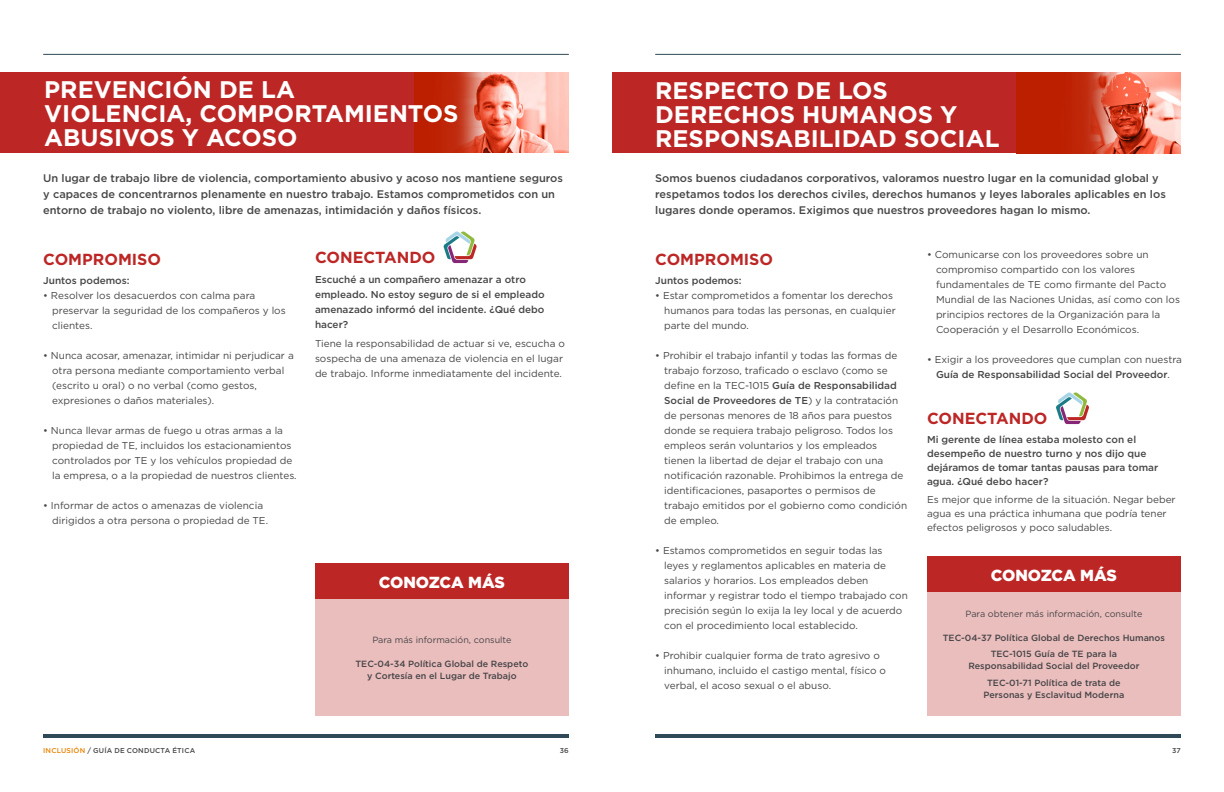
<style>
.page{position:relative;width:1224px;height:792px;background:#fff}
.page>*{position:absolute;margin:0;border:0;box-sizing:border-box;transform-origin:0 0}
.t1{font:700 24px/24px "Gotham";color:#fff}
.t2{font:700 16px "Gotham";color:#bc2726}
.t3{font:900 16px "Gotham";letter-spacing:-.01em;color:#fff}
.t4{font:500 11px/16px "Gotham";color:#464547}
.t5{font:10px/15px "Gotham";color:#464547}
.t6{font:500 10px/15px "Gotham";color:#464547}
.t7{font:500 9px/16.5px "Gotham";color:#464547;text-align:center}
.t8{font:9px "Gotham";color:#464547}
.t9{font:500 7px "Gotham";letter-spacing:.03em;color:#464547}
.s1{font-weight:500}
.s2{color:#e98300}
</style>
<div class="page">
<hr style="left:655px;top:734px;width:526px;height:4px;background:#2e4957">
<hr style="left:655px;top:54px;width:526px;height:1px;background:#2e4957">
<hr style="left:43px;top:734px;width:526px;height:4px;background:#2e4957">
<hr style="left:43px;top:54px;width:526px;height:1px;background:#2e4957">
<div style="left:0;top:72px;width:569px;height:81px;background:#bc2726"></div>
<img style="left:414px;top:72px;width:155px;height:81px">
<div style="left:612px;top:72px;width:569px;height:81px;background:#bc2726"></div>
<img style="left:1016px;top:72px;width:165px;height:81px">
<div style="left:927px;top:592px;width:254px;height:124px;background:#ebbebe"></div>
<div style="left:927px;top:557px;width:254px;height:35px;background:#bc2726"></div>
<div style="left:315px;top:599px;width:254px;height:117px;background:#ebbebe"></div>
<div style="left:315px;top:564px;width:254px;height:35px;background:#bc2726"></div>
<svg style="left:443px;top:231px;width:34px;height:32px"></svg>
<svg style="left:1056px;top:392px;width:33px;height:32px"></svg>
<h1 class="t1" style="left:44px;top:77px;width:416px">PREVENCIÓN DE LA<br>VIOLENCIA, COMPORTAMIENTOS<br>ABUSIVOS Y ACOSO</h1>
<p class="t4" style="left:43px;top:170px;width:521px">Un lugar de trabajo libre de violencia, comportamiento abusivo y acoso nos mantiene seguros y capaces de concentrarnos plenamente en nuestro trabajo. Estamos comprometidos con un entorno de trabajo no violento, libre de amenazas, intimidación y daños físicos.</p>
<h2 class="t2" style="left:315px;top:247px;width:122px">CONECTANDO</h2>
<p class="t6" style="left:315px;top:272px;width:231px">Escuché a un compañero amenazar a otro empleado. No estoy seguro de si el empleado amenazado informó del incidente. ¿Qué debo hacer?</p>
<p class="t5" style="left:315px;top:336px;width:251px">Tiene la responsabilidad de actuar si ve, escucha o sospecha de una amenaza de violencia en el lugar de trabajo. Informe inmediatamente del incidente.</p>
<h2 class="t2" style="left:43px;top:249px;width:119px">COMPROMISO</h2>
<p class="t6" style="left:43px;top:273px;width:88px">Juntos podemos:</p>
<p class="t5" style="left:52px;top:288px;width:235px;text-indent:-9px">• Resolver los desacuerdos con calma para preservar la seguridad de los compañeros y los clientes.</p>
<p class="t5" style="left:52px;top:348px;width:243px;text-indent:-9px">• Nunca acosar, amenazar, intimidar ni perjudicar a otra persona mediante comportamiento verbal (escrito u oral) o no verbal (como gestos, expresiones o daños materiales).</p>
<p class="t5" style="left:52px;top:423px;width:246px;text-indent:-9px">• Nunca llevar armas de fuego u otras armas a la propiedad de TE, incluidos los estacionamientos controlados por TE y los vehículos propiedad de la empresa, o a la propiedad de nuestros clientes.</p>
<p class="t5" style="left:52px;top:498px;width:217px;text-indent:-9px">• Informar de actos o amenazas de violencia dirigidos a otra persona o propiedad de TE.</p>
<h2 class="t3" style="left:379px;top:571px;width:128px">CONOZCA MÁS</h2>
<p class="t8" style="left:372px;top:634px;width:141px">Para más información, consulte</p>
<p class="t7" style="left:356px;top:658px;width:174px;line-height:12px">TEC-04-34 Política Global de Respeto y Cortesía en el Lugar de Trabajo</p>
<h1 class="t1" style="left:655px;top:78px;width:346px">RESPECTO DE LOS<br>DERECHOS HUMANOS Y<br>RESPONSABILIDAD SOCIAL</h1>
<p class="t4" style="left:655px;top:170px;width:512px">Somos buenos ciudadanos corporativos, valoramos nuestro lugar en la comunidad global y respetamos todos los derechos civiles, derechos humanos y leyes laborales aplicables en los lugares donde operamos. Exigimos que nuestros proveedores hagan lo mismo.</p>
<h2 class="t2" style="left:655px;top:249px;width:119px">COMPROMISO</h2>
<p class="t6" style="left:655px;top:273px;width:88px">Juntos podemos:</p>
<p class="t5" style="left:664px;top:288px;width:233px;text-indent:-9px">• Estar comprometidos a fomentar los derechos humanos para todas las personas, en cualquier parte del mundo.</p>
<p class="t5" style="left:664px;top:348px;width:244px;text-indent:-9px">• Prohibir el trabajo infantil y todas las formas de trabajo forzoso, traficado o esclavo (como se define en la TEC-1015 <span class="s1">Guía de Responsabilidad Social de Proveedores de TE</span>) y la contratación de personas menores de 18 años para puestos donde se requiera trabajo peligroso. Todos los empleos serán voluntarios y los empleados tienen la libertad de dejar el trabajo con una notificación razonable. Prohibimos la entrega de identificaciones, pasaportes o permisos de trabajo emitidos por el gobierno como condición de empleo.</p>
<p class="t5" style="left:664px;top:543px;width:245px;text-indent:-9px">• Estamos comprometidos en seguir todas las leyes y reglamentos aplicables en materia de salarios y horarios. Los empleados deben informar y registrar todo el tiempo trabajado con precisión según lo exija la ley local y de acuerdo con el procedimiento local establecido.</p>
<p class="t5" style="left:664px;top:648px;width:223px;text-indent:-9px">• Prohibir cualquier forma de trato agresivo o inhumano, incluido el castigo mental, físico o verbal, el acoso sexual o el abuso.</p>
<p class="t5" style="left:936px;top:247px;width:246px;text-indent:-9px">• Comunicarse con los proveedores sobre un compromiso compartido con los valores fundamentales de TE como firmante del Pacto Mundial de las Naciones Unidas, así como con los principios rectores de la Organización para la Cooperación y el Desarrollo Económicos.</p>
<p class="t5" style="left:927px;top:352px;width:257px;text-align:center">• Exigir a los proveedores que cumplan con nuestra<br><span class="s1">Guía de Responsabilidad Social del Proveedor</span>.</p>
<h2 class="t2" style="left:927px;top:408px;width:122px">CONECTANDO</h2>
<p class="t6" style="left:927px;top:432px;width:233px;line-height:14px">Mi gerente de línea estaba molesto con el desempeño de nuestro turno y nos dijo que dejáramos de tomar tantas pausas para tomar agua. ¿Qué debo hacer?</p>
<p class="t5" style="left:927px;top:492px;width:250px;line-height:14px">Es mejor que informe de la situación. Negar beber agua es una práctica inhumana que podría tener efectos peligrosos y poco saludables.</p>
<h2 class="t3" style="left:991px;top:564px;width:128px">CONOZCA MÁS</h2>
<p class="t8" style="left:965px;top:608px;width:178px">Para obtener más información, consulte</p>
<p class="t7" style="left:943px;top:629px;width:224px">TEC-04-37 Política Global de Derechos Humanos<br>TEC-1015 Guía de TE para la</p>
<p class="t7" style="left:968px;top:658px;width:173px">Responsabilidad Social del Proveedor<br>TEC-01-71 Política de trata de</p>
<p class="t7" style="left:984px;top:686px;width:142px">Personas y Esclavitud Moderna</p>
<p class="t9" style="left:43px;top:746px;width:154px"><span class="s2">INCLUSIÓN</span> / GUÍA DE CONDUCTA ÉTICA</p>
<p class="t9" style="left:560px;top:746px;width:11px">36</p>
<p class="t9" style="left:1172px;top:746px;width:10px">37</p>
</div>
